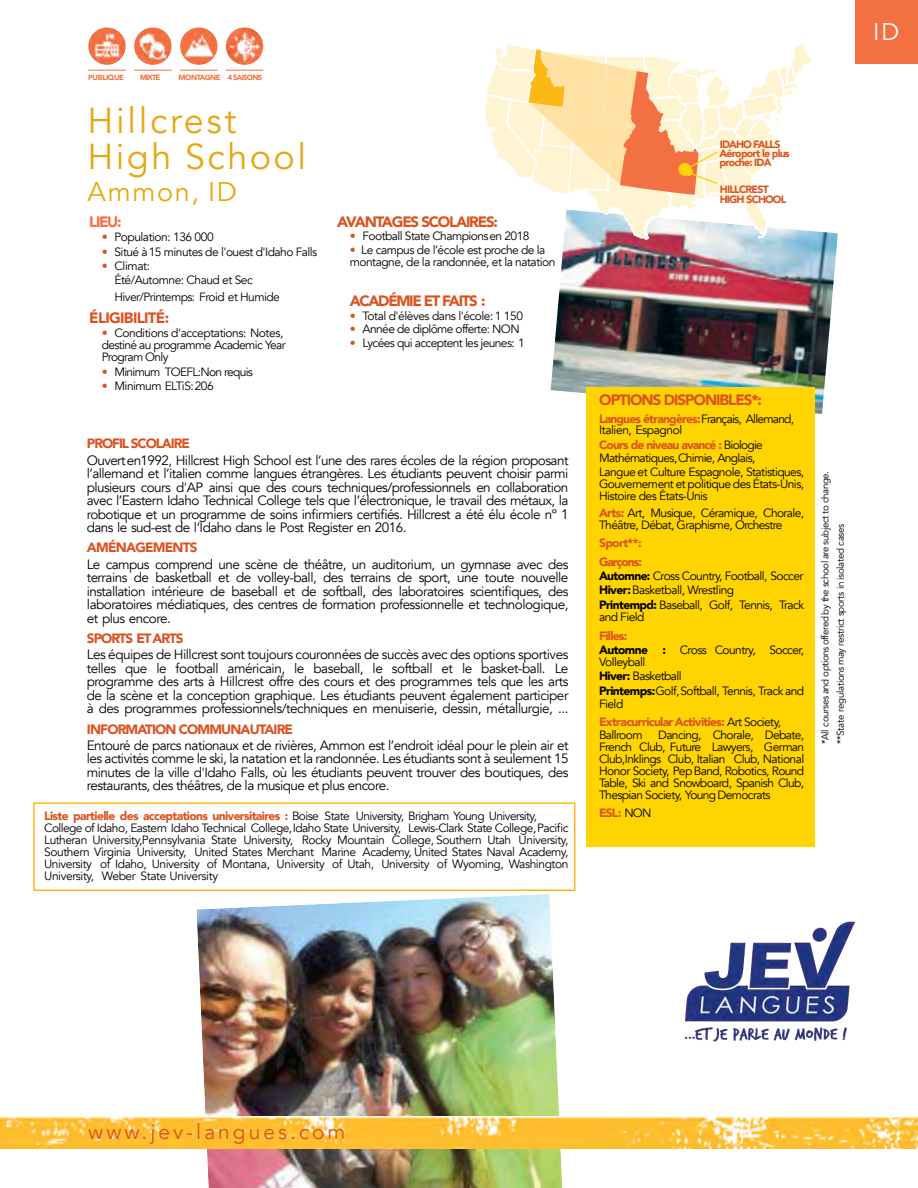
<style>
.page{position:relative;width:918px;height:1188px;background:#fff}
.page>*{position:absolute;margin:0;border:0;box-sizing:border-box;transform-origin:0 0}
.t1{font:36px/36px "Avenir";letter-spacing:.065em;color:#e5a812}
.t2{font:27px "Avenir";letter-spacing:.06em;color:#e5a812}
.t3{font:24px "Avenir";color:#fff}
.t4{font:21px "Avenir";letter-spacing:.145em;color:#db521f}
.t5{font:900 15px "Avenir";letter-spacing:-.08em;color:#db521f}
.t6{font:900 15px "Avenir";letter-spacing:-.045em;color:#db521f}
.t7{font:900 15px "Avenir";color:#f37043}
.t8{font:13.5px/13.5px "Avenir";letter-spacing:-.04em;color:#000;text-align:justify}
.t9{font:900 13.5px "Avenir";letter-spacing:-.065em;color:#db521f}
.t10{font:12px/12px "Avenir";letter-spacing:-.045em;color:#000}
.t11{font:900 12px/13.5px "Avenir";letter-spacing:-.05em;color:#db521f}
.t12{font:900 12px/18.6px "Avenir";letter-spacing:-.08em;color:#db521f}
.t13{font:900 10.5px/9px "Avenir";letter-spacing:-.075em;color:#db521f}
.t14{font:9.75px "Avenir";letter-spacing:-.04em;color:#000}
.t15{font:900 7.5px "Avenir";letter-spacing:-.09em;color:#f37043}
.t16{font:900 7.5px "Avenir";letter-spacing:-.06em;color:#f37043}
.s1{font-weight:900;color:#db521f}
.s2{font-weight:900}
.s3{font-weight:400;color:#000}
</style>
<div class="page">
<img style="left:196px;top:894px;width:366px;height:294px">
<img style="left:0;top:1116px;width:918px;height:32px">
<div style="left:855px;top:0;width:63px;height:64px;background:#f37043"></div>
<img style="left:551px;top:231px;width:287px;height:183px">
<div style="left:33px;top:802px;width:542px;height:89px;border:2px solid #fdb913"></div>
<div style="left:586px;top:387px;width:228px;height:460px;background:#ffd400"></div>
<svg style="left:484px;top:44px;width:331px;height:218px"></svg>
<div style="left:685px;top:168px;width:8px;height:8px;background:#ffd400;border-radius:50%"></div>
<img style="left:88px;top:27px;width:38px;height:38px;border-radius:50%">
<img style="left:134px;top:27px;width:38px;height:38px;border-radius:50%">
<img style="left:180px;top:27px;width:38px;height:38px;border-radius:50%">
<hr style="left:88px;top:70px;width:38px;height:1px;background:#f37043">
<hr style="left:180px;top:70px;width:38px;height:1px;background:#f37043">
<img style="left:226px;top:27px;width:37px;height:38px;border-radius:50%">
<hr style="left:226px;top:70px;width:37px;height:1px;background:#f37043">
<hr style="left:134px;top:70px;width:38px;height:1px;background:#f37043">
<img style="left:685px;top:921px;width:170px;height:121px">
<p class="t16" style="left:88px;top:72px;width:37px">PUBLIQUE</p>
<p class="t16" style="left:140px;top:72px;width:22px">MIXTE</p>
<p class="t15" style="left:179px;top:72px;width:85px">MONTAGNE 4 SAISONS</p>
<h1 class="t1" style="left:87px;top:103px;width:220px">Hillcrest<br>High School</h1>
<h2 class="t2" style="left:87px;top:174px;width:151px">Ammon, ID</h2>
<p class="t7" style="left:89px;top:212px;width:34px">LIEU:</p>
<p class="t10" style="left:102px;top:231px;width:113px"><span class="s1">•</span> Population: 136 000</p>
<p class="t10" style="left:102px;top:246px;width:217px"><span class="s1">•</span> Situé à15 minutes de l'ouest d'Idaho Falls</p>
<p class="t10" style="left:114px;top:259px;width:140px;line-height:14.4px;text-indent:-13px"><span class="s1">•</span> Climat:<br>Été/Automne: Chaud et Sec</p>
<p class="t10" style="left:114px;top:291px;width:167px">Hiver/Printemps: Froid et Humide</p>
<p class="t6" style="left:89px;top:308px;width:81px">ÉLIGIBILITÉ:</p>
<p class="t10" style="left:102px;top:327px;width:186px"><span class="s1">•</span> Conditions d'acceptations: Notes, destiné au programme Academic Year<br>Program Only</p>
<p class="t10" style="left:102px;top:366px;width:153px"><span class="s1">•</span> Minimum TOEFL:Non requis</p>
<p class="t10" style="left:102px;top:380px;width:114px"><span class="s1">•</span> Minimum ELTiS:206</p>
<p class="t5" style="left:337px;top:212px;width:162px">AVANTAGES SCOLAIRES:</p>
<p class="t10" style="left:350px;top:230px;width:181px"><span class="s1">•</span> Football State Championsen 2018</p>
<p class="t10" style="left:350px;top:244px;width:207px"><span class="s1">•</span> Le campus de l’école est proche de la montagne, de la randonnée, et la natation</p>
<p class="t5" style="left:350px;top:291px;width:137px">ACADÉMIE ET FAITS :</p>
<p class="t10" style="left:350px;top:310px;width:175px"><span class="s1">•</span> Total d'élèves dans l'école: 1 150</p>
<p class="t10" style="left:350px;top:323px;width:171px"><span class="s1">•</span> Année de diplôme offerte: NON</p>
<p class="t10" style="left:350px;top:337px;width:177px"><span class="s1">•</span> Lycées qui acceptent les jeunes: 1</p>
<p class="t9" style="left:87px;top:435px;width:104px">PROFIL SCOLAIRE</p>
<p class="t8" style="left:87px;top:453px;width:483px">Ouverten1992, Hillcrest High School est l’une des rares écoles de la région proposant l’allemand et l’italien comme langues étrangères. Les étudiants peuvent choisir parmi plusieurs cours d'AP ainsi que des cours techniques/professionnels en collaboration avec l’Eastern Idaho Technical College tels que l’électronique, le travail des métaux, la robotique et un programme de soins infirmiers certifiés. Hillcrest a été élu école nº 1 dans le sud-est de l’Idaho dans le Post Register en 2016.</p>
<p class="t9" style="left:87px;top:539px;width:112px">AMÉNAGEMENTS</p>
<p class="t8" style="left:87px;top:557px;width:483px">Le campus comprend une scène de théâtre, un auditorium, un gymnase avec des terrains de basketball et de volley-ball, des terrains de sport, une toute nouvelle installation intérieure de baseball et de softball, des laboratoires scientifiques, des laboratoires médiatiques, des centres de formation professionnelle et technologique, et plus encore.</p>
<p class="t9" style="left:87px;top:630px;width:98px">SPORTS ETARTS</p>
<p class="t8" style="left:87px;top:648px;width:483px">Les équipes de Hillcrest sont toujours couronnées de succès avec des options sportives telles que le football américain, le baseball, le softball et le basket-ball. Le programme des arts à Hillcrest offre des cours et des programmes tels que les arts de la scène et la conception graphique. Les étudiants peuvent également participer à des programmes professionnels/techniques en menuiserie, dessin, métallurgie, ...</p>
<p class="t9" style="left:87px;top:720px;width:208px">INFORMATION COMMUNAUTAIRE</p>
<p class="t8" style="left:87px;top:739px;width:483px">Entouré de parcs nationaux et de rivières, Ammon est l’endroit idéal pour le plein air et les activités comme le ski, la natation et la randonnée. Les étudiants sont à seulement 15 minutes de la ville d'Idaho Falls, où les étudiants peuvent trouver des boutiques, des restaurants, des théâtres, de la musique et plus encore.</p>
<p class="t10" style="left:44px;top:810px;width:526px"><span class="s1">Liste partielle des acceptations universitaires :</span> Boise State University, Brigham Young University, College of Idaho, Eastern Idaho Technical College,Idaho State University, Lewis-Clark State College,Pacific Lutheran University,Pennsylvania State University, Rocky Mountain College, Southern Utah University, Southern Virginia University, United States Merchant Marine Academy, United States Naval Academy, University of Idaho, University of Montana, University of Utah, University of Wyoming, Washington University, Weber State University</p>
<p class="t13" style="left:720px;top:140px;width:72px">IDAHO FALLS<br>Aéroport le plus proche: IDA</p>
<p class="t13" style="left:720px;top:184px;width:68px;line-height:10.1px">HILLCREST<br>HIGH SCHOOL</p>
<h3 class="t3" style="left:873px;top:16px;width:27px">ID</h3>
<p class="t5" style="left:599px;top:390px;width:164px">OPTIONS DISPONIBLES*:</p>
<p class="t10" style="left:599px;top:414px;width:197px;line-height:10.5px"><span class="s1">Langues étrangères:</span>Français, Allemand,<br>Italien, Espagnol</p>
<p class="t10" style="left:599px;top:438px;width:207px;line-height:13.5px"><span class="s1">Cours de niveau avancé :</span> Biologie<br>Mathématiques,Chimie, Anglais,<br>Langue et Culture Espagnole, Statistiques,</p>
<p class="t10" style="left:599px;top:478px;width:207px">Gouvernement et politique des États-Unis,<br>Histoire des États-Unis</p>
<p class="t10" style="left:599px;top:507px;width:207px"><span class="s1">Arts:</span> Art, Musique, Céramique, Chorale,<br>Théâtre, Débat, Graphisme, Orchestre</p>
<p class="t12" style="left:599px;top:534px;width:44px">Sport**:<br>Garçons:</p>
<p class="t10" style="left:599px;top:569px;width:207px;line-height:14.4px"><span class="s2">Automne:</span> Cross Country, Football, Soccer<br><span class="s2">Hiver:</span>Basketball, Wrestling<br><span class="s2">Printempd:</span> Baseball, Golf, Tennis, Track</p>
<p class="t10" style="left:599px;top:611px;width:47px">and Field</p>
<p class="t10" style="left:599px;top:628px;width:207px;line-height:14.4px"><span class="s1">Filles:<br></span><span class="s2">Automne :</span> Cross Country, Soccer,</p>
<p class="t10" style="left:599px;top:655px;width:207px;line-height:14.1px">Volleyball<br><span class="s2">Hiver:</span> Basketball<br><span class="s2">Printemps:</span>Golf,Softball, Tennis, Track and<br>Field</p>
<p class="t11" style="left:599px;top:715px;width:184px">ExtracurricularActivities: <span class="s3">Art Society,<br>Ballroom</span></p>
<p class="t10" style="left:599px;top:729px;width:207px;text-align:justify;text-indent:59px">Dancing, Chorale, Debate, French Club, Future Lawyers, German Club,Inklings Club, Italian Club, National Honor Society, Pep Band, Robotics, Round Table, Ski and Snowboard, Spanish Club, Thespian Society, YoungDemocrats</p>
<p class="t11" style="left:599px;top:807px;width:54px">ESL: <span class="s3">NON</span></p>
<p class="t14" style="left:819px;top:744px;width:274px;rotate:-90deg">*All courses and optionsoffered by the school are subject to change.</p>
<p class="t14" style="left:834px;top:744px;width:222px;rotate:-90deg">**State regulations may restrict sports in isolated cases</p>
<h3 class="t4" style="left:88px;top:1118px;width:259px">www.jev-langues.com</h3>
</div>
